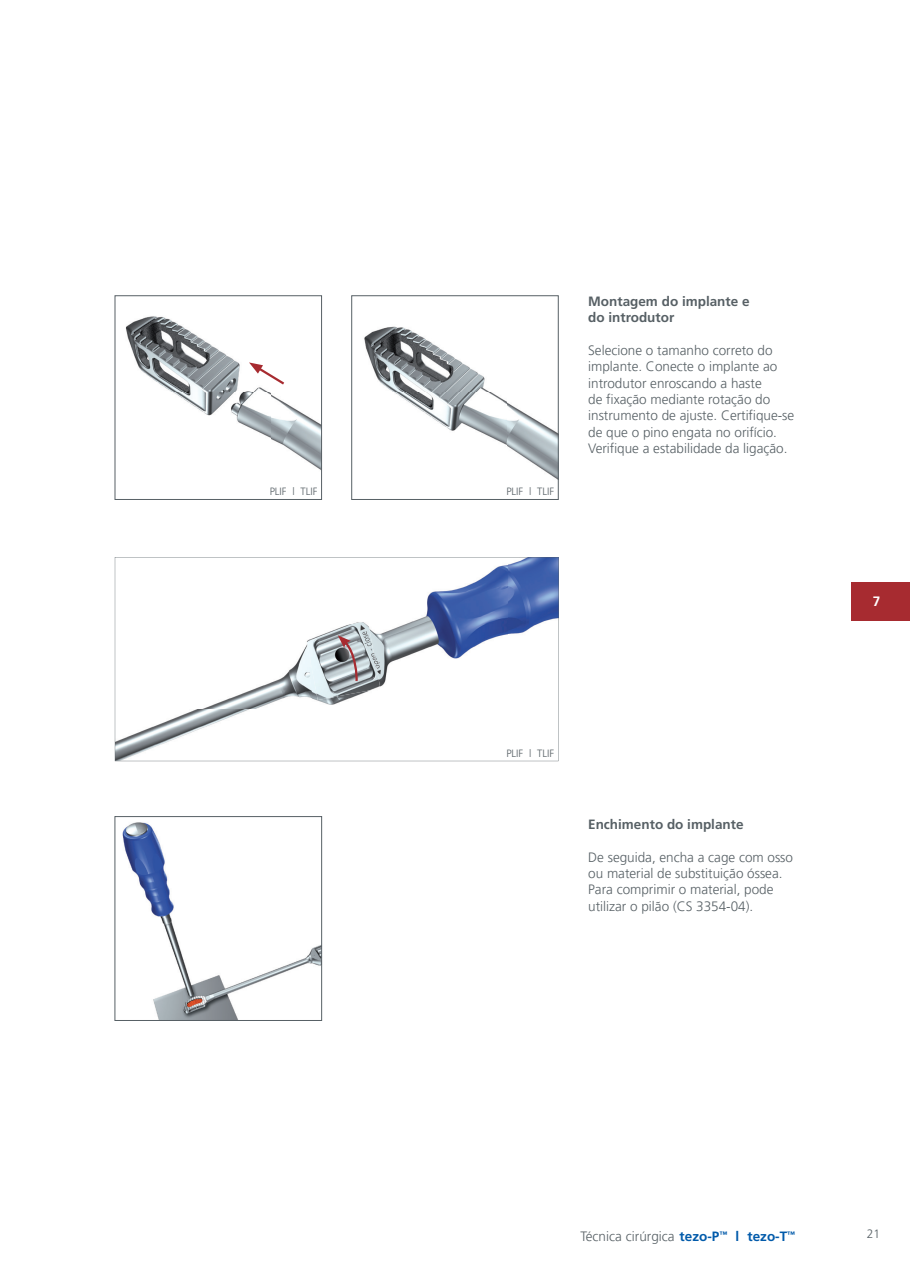
<style>
.page{position:relative;width:910px;height:1280px;background:#fff}
.page>*{position:absolute;margin:0;border:0;box-sizing:border-box;transform-origin:0 0}
.t1{font:300 13.5px/16.4px "Frutiger LT Pro";color:#576065}
.t2{font:700 13.5px/16.4px "Frutiger LT Com";color:#576065}
.t3{font:700 13.5px "Frutiger LT Pro";color:#fff}
.t4{font:300 12px "Frutiger LT Pro";color:#576065}
.t5{font:300 10.5px "Frutiger LT Pro";color:#576065}
.s1{font-family:"Frutiger LT Com";font-weight:700;color:#015aaa}
</style>
<div class="page">
<div style="left:852px;top:582px;width:58px;height:38px;background:#a72b30"></div>
<img style="left:558px;top:344px;width:1px;height:145px">
<img style="left:364px;top:326px;width:192px;height:153px">
<div style="left:351px;top:296px;width:207px;height:204px;border:1px solid #576065"></div>
<img style="left:322px;top:344px;width:1px;height:145px">
<img style="left:126px;top:316px;width:194px;height:154px">
<div style="left:115px;top:296px;width:207px;height:204px;border:1px solid #576065"></div>
<svg style="left:249px;top:362px;width:38px;height:25px"></svg>
<img style="left:166px;top:1020px;width:104px;height:1px">
<img style="left:122px;top:822px;width:198px;height:196px">
<div style="left:115px;top:816px;width:207px;height:204px;border:1px solid #576065"></div>
<svg style="left:115px;top:557px;width:443px;height:204px"></svg>
<img style="left:305px;top:621px;width:75px;height:79px">
<svg style="left:338px;top:635px;width:20px;height:49px"></svg>
<p class="t5" style="left:270px;top:485px;width:49px">PLIF l TLIF</p>
<p class="t5" style="left:506px;top:485px;width:49px">PLIF l TLIF</p>
<p class="t2" style="left:588px;top:293px;width:163px">Montagem do implante e do introdutor</p>
<p class="t1" style="left:588px;top:342px;width:208px">Selecione o tamanho correto do implante. Conecte o implante ao introdutor enroscando a haste<br>de fixação mediante rotação do instrumento de ajuste. Certifique-se de que o pino engata no orifício.<br>Verifique a estabilidade da ligação.</p>
<p class="t5" style="left:506px;top:745px;width:49px">PLIF l TLIF</p>
<p class="t2" style="left:588px;top:816px;width:157px">Enchimento do implante</p>
<p class="t1" style="left:588px;top:849px;width:206px">De seguida, encha a cage com osso ou material de substituição óssea.<br>Para comprimir o material, pode utilizar o pilão (CS 3354-04).</p>
<p class="t3" style="left:873px;top:593px;width:9px">7</p>
<p class="t1" style="left:581px;top:1229px;width:216px">Técnica cirúrgica <span class="s1">tezo-P</span><sup>™</sup> <span class="s1">l tezo-T</span><sup>™</sup></p>
<p class="t4" style="left:867px;top:1227px;width:15px">21</p>
</div>
